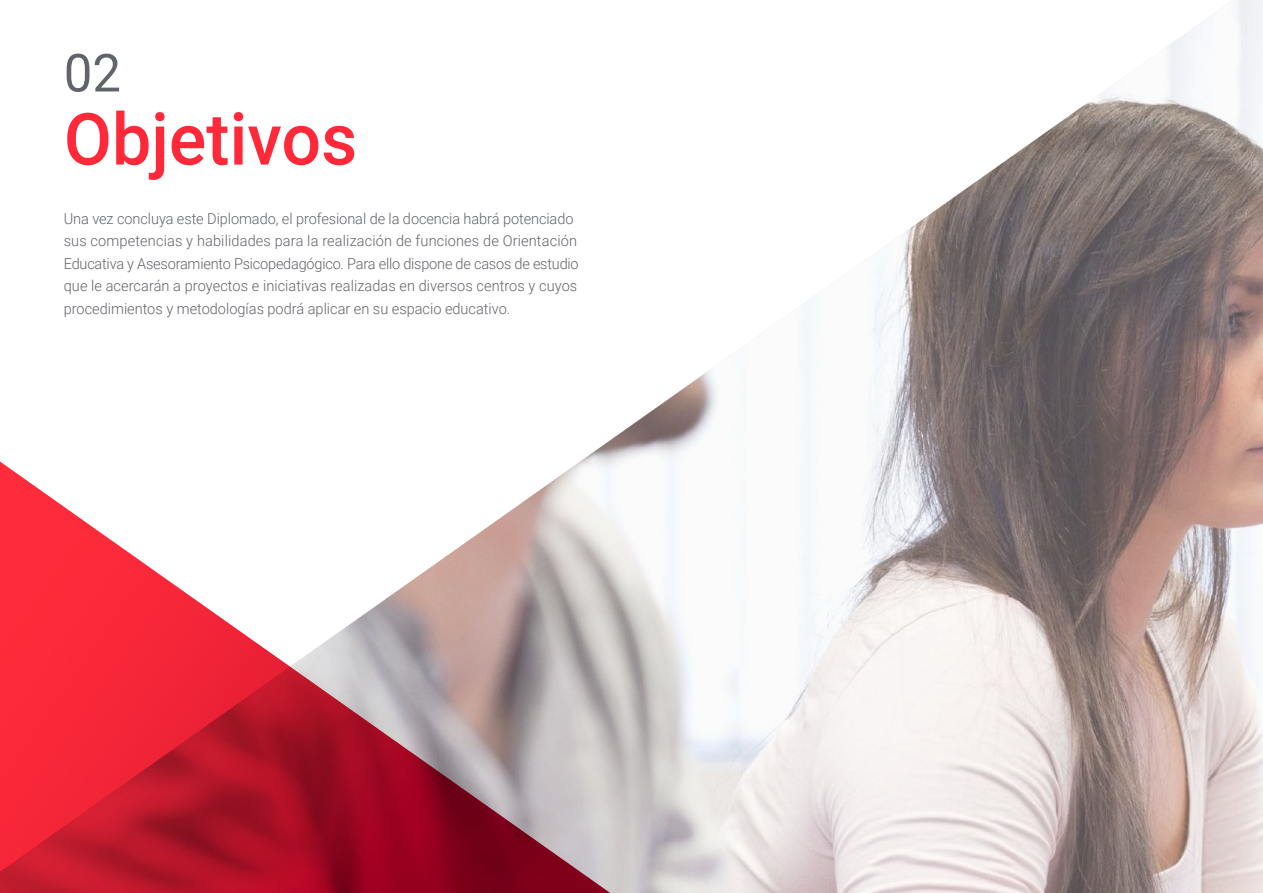
<style>
.page{position:relative;width:1263px;height:893px;background:#fff}
.page>*{position:absolute;margin:0;border:0;box-sizing:border-box;transform-origin:0 0}
.t1{font:500 72px "Roboto";color:#ff293a}
.t2{font:52.5px "Roboto";color:#61646a}
.t3{font:300 15px/22.5px "Roboto";color:#61646a}
</style>
<div class="page">
<img style="left:602px;top:0;width:661px;height:893px">
<svg style="left:0;top:446px;width:640px;height:447px"></svg>
<h2 class="t2" style="left:64px;top:36px;width:59px">02</h2>
<h1 class="t1" style="left:64px;top:89px;width:295px">Objetivos</h1>
<p class="t3" style="left:64px;top:207px;width:516px">Una vez concluya este Diplomado, el profesional de la docencia habrá potenciado sus competencias y habilidades para la realización de funciones de Orientación Educativa y Asesoramiento Psicopedagógico. Para ello dispone de casos de estudio que le acercarán a proyectos e iniciativas realizadas en diversos centros y cuyos procedimientos y metodologías podrá aplicar en su espacio educativo.</p>
</div>
